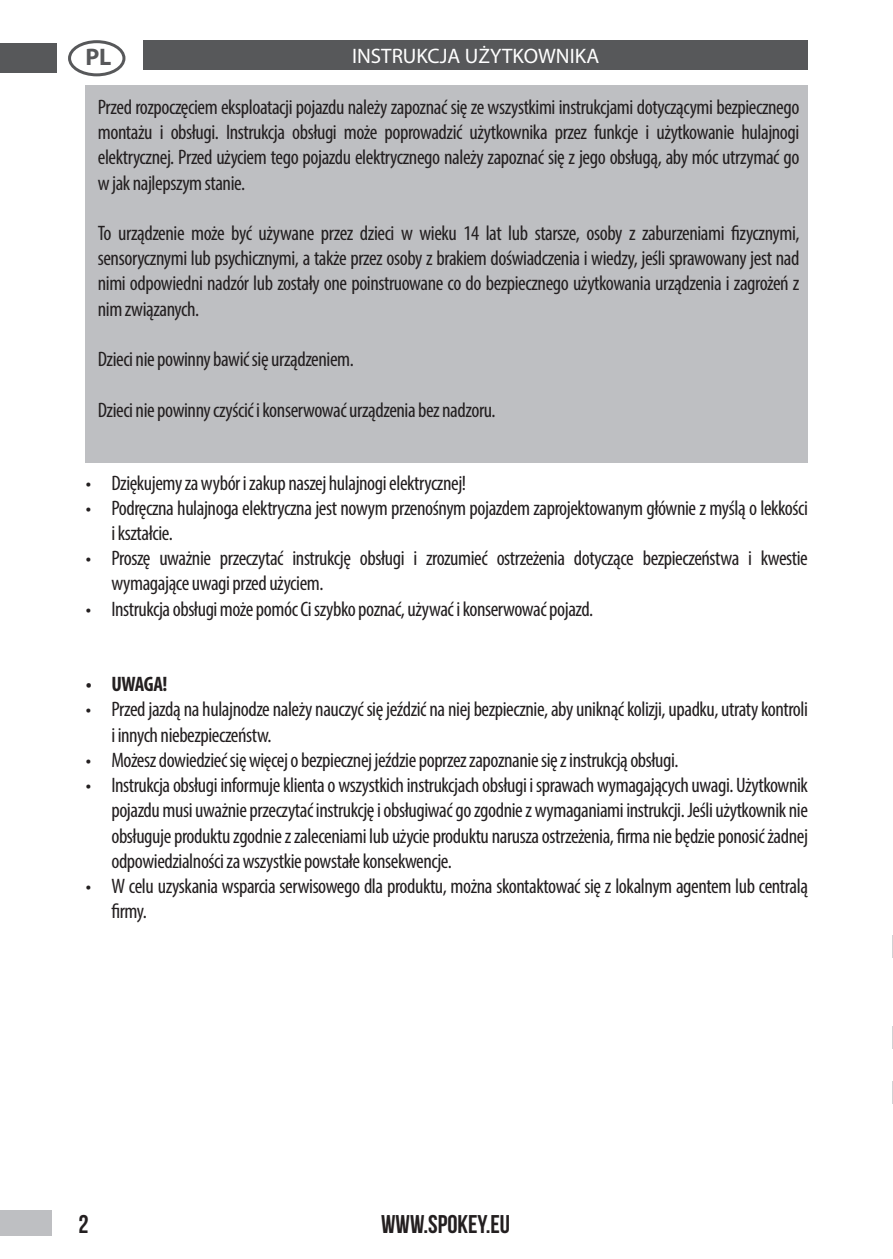
<style>
.page{position:relative;width:893px;height:1259px;background:#fff}
.page>*{position:absolute;margin:0;border:0;box-sizing:border-box;transform-origin:0 0}
.t1{font:25.5px "Bebas Neue";color:#231f20}
.t2{font:700 24px "Myriad Pro";color:#57585a}
.t3{font:condensed 21px/25.2px "Myriad Pro";letter-spacing:-.02em;color:#231f20}
.t4{font:21px "Myriad Pro";color:#fff}
.t5{font:700 condensed 21px "Myriad Pro";letter-spacing:-.03em;color:#231f20}
</style>
<div class="page">
<div style="left:0;top:1210px;width:51px;height:26px;background:#bebfc2"></div>
<svg style="left:892px;top:935px;width:1px;height:23px"></svg>
<svg style="left:892px;top:1026px;width:1px;height:23px"></svg>
<svg style="left:892px;top:1081px;width:1px;height:23px"></svg>
<div style="left:0;top:43px;width:56px;height:30px;background:#57585a"></div>
<div style="left:85px;top:85px;width:723px;height:378px;background:#bebfc2"></div>
<div style="left:143px;top:40px;width:665px;height:30px;background:#57585a"></div>
<div style="left:68px;top:40px;width:57px;height:36px;border:3px solid #57585a;border-radius:50%"></div>
<p class="t2" style="left:85px;top:41px;width:28px">PL</p>
<p class="t4" style="left:352px;top:43px;width:249px">INSTRUKCJA UŻYTKOWNIKA</p>
<p class="t3" style="left:98px;top:94px;width:703px;text-align:justify">Przed rozpoczęciem eksploatacji pojazdu należy zapoznać się ze wszystkimi instrukcjami dotyczącymi bezpiecznego montażu i obsługi. Instrukcja obsługi może poprowadzić użytkownika przez funkcje i użytkowanie hulajnogi elektrycznej. Przed użyciem tego pojazdu elektrycznego należy zapoznać się z jego obsługą, aby móc utrzymać go w jak najlepszym stanie.</p>
<p class="t3" style="left:98px;top:220px;width:703px;text-align:justify">To urządzenie może być używane przez dzieci w wieku 14 lat lub starsze, osoby z zaburzeniami fizycznymi, sensorycznymi lub psychicznymi, a także przez osoby z brakiem doświadczenia i wiedzy, jeśli sprawowany jest nad nimi odpowiedni nadzór lub zostały one poinstruowane co do bezpiecznego użytkowania urządzenia i zagrożeń z nim związanych.</p>
<p class="t3" style="left:98px;top:346px;width:258px">Dzieci nie powinny bawić się urządzeniem.</p>
<p class="t3" style="left:98px;top:397px;width:399px">Dzieci nie powinny czyścić i konserwować urządzenia bez nadzoru.</p>
<p class="t3" style="left:86px;top:470px;width:382px">• Dziękujemy za wybór i zakup naszej hulajnogi elektrycznej!</p>
<p class="t3" style="left:111px;top:495px;width:698px;text-indent:-26px">• Podręczna hulajnoga elektryczna jest nowym przenośnym pojazdem zaprojektowanym głównie z myślą o lekkości i kształcie.</p>
<p class="t3" style="left:111px;top:545px;width:698px;text-indent:-26px">• Proszę uważnie przeczytać instrukcję obsługi i zrozumieć ostrzeżenia dotyczące bezpieczeństwa i kwestie wymagające uwagi przed użyciem.</p>
<p class="t3" style="left:86px;top:596px;width:509px">• Instrukcja obsługi może pomóc Ci szybko poznać, używać i konserwować pojazd.</p>
<p class="t5" style="left:86px;top:671px;width:83px">• UWAGA!</p>
<p class="t3" style="left:111px;top:696px;width:698px;text-indent:-26px">• Przed jazdą na hulajnodze należy nauczyć się jeździć na niej bezpiecznie, aby uniknąć kolizji, upadku, utraty kontroli i innych niebezpieczeństw.</p>
<p class="t3" style="left:86px;top:747px;width:594px">• Możesz dowiedzieć się więcej o bezpiecznej jeździe poprzez zapoznanie się z instrukcją obsługi.</p>
<p class="t3" style="left:111px;top:772px;width:698px;text-align:justify;text-indent:-26px">• Instrukcja obsługi informuje klienta o wszystkich instrukcjach obsługi i sprawach wymagających uwagi. Użytkownik pojazdu musi uważnie przeczytać instrukcję i obsługiwać go zgodnie z wymaganiami instrukcji. Jeśli użytkownik nie obsługuje produktu zgodnie z zaleceniami lub użycie produktu narusza ostrzeżenia, firma nie będzie ponosić żadnej odpowiedzialności za wszystkie powstałe konsekwencje.</p>
<p class="t3" style="left:111px;top:873px;width:698px;text-indent:-26px">• W celu uzyskania wsparcia serwisowego dla produktu, można skontaktować się z lokalnym agentem lub centralą firmy.</p>
<p class="t1" style="left:79px;top:1210px;width:12px">2</p>
<p class="t1" style="left:381px;top:1210px;width:130px">WWW.SPOKEY.EU</p>
</div>
